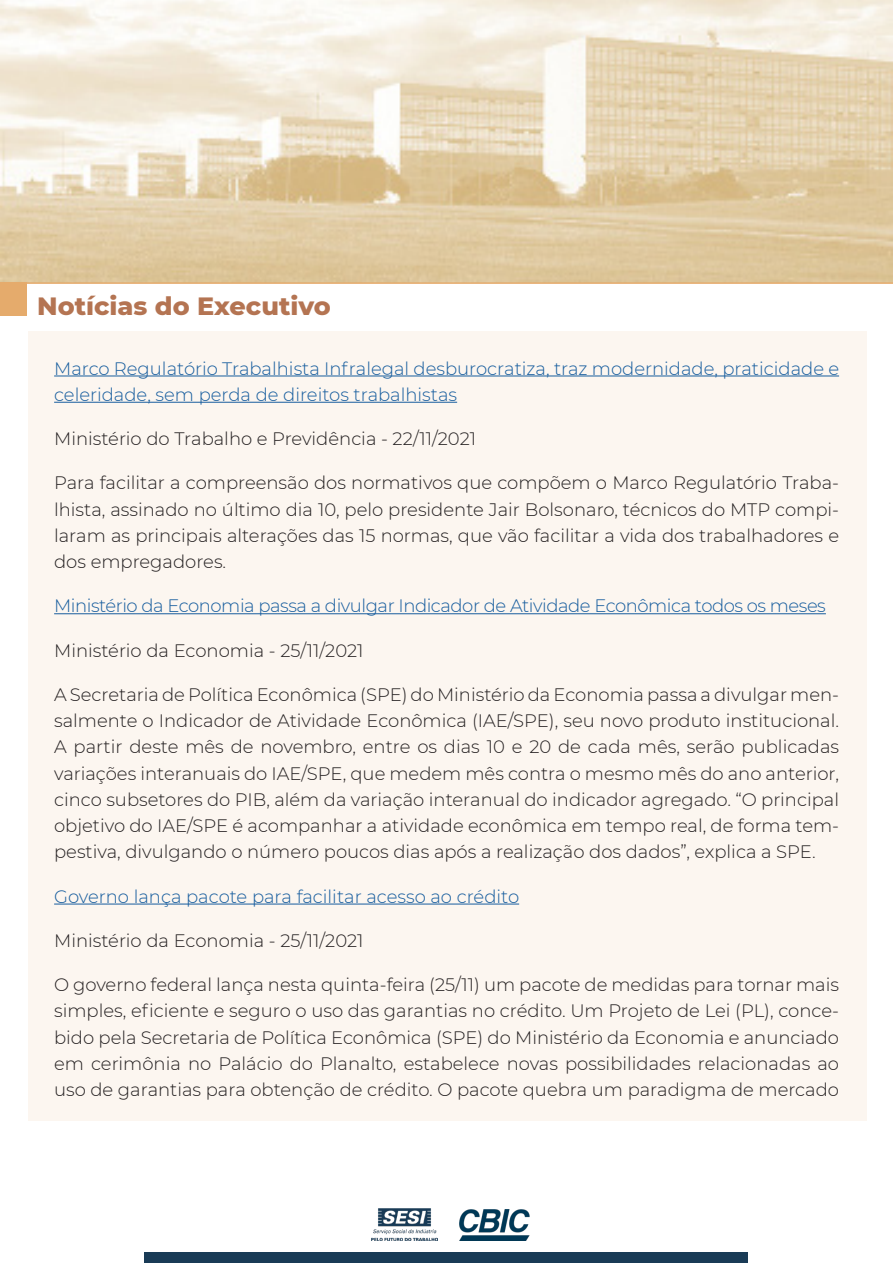
<style>
.page{position:relative;width:893px;height:1263px;background:#fff}
.page>*{position:absolute;margin:0;border:0;box-sizing:border-box;transform-origin:0 0}
.t1{font:800 25.5px "Montserrat";color:#b47452}
.t2{font:300 18px/26.2px "Montserrat";color:#231f20;text-align:justify}
.t3{font:300 18px/26.2px "Montserrat";color:#175d9e}
.t4{font:300 18px "Montserrat";letter-spacing:-.025em;color:#175d9e}
</style>
<div class="page">
<div style="left:29px;top:332px;width:838px;height:789px;background:#fcf6f0"></div>
<hr style="left:54px;top:375px;width:785px;height:1px;background:#175d9e">
<hr style="left:54px;top:402px;width:403px;height:1px;background:#175d9e">
<hr style="left:54px;top:613px;width:772px;height:1px;background:#175d9e">
<hr style="left:54px;top:903px;width:465px;height:1px;background:#175d9e">
<img style="left:0;top:0;width:893px;height:282px">
<div style="left:0;top:282px;width:27px;height:34px;background:#e5ab6c"></div>
<hr style="left:3px;top:282px;width:890px;height:2px;background:#e5ab6c">
<div style="left:145px;top:1253px;width:603px;height:10px;background:#193b56"></div>
<img style="left:371px;top:1209px;width:66px;height:31px">
<img style="left:459px;top:1209px;width:71px;height:31px">
<p class="t1" style="left:37px;top:287px;width:295px">Notícias do Executivo</p>
<p class="t3" style="left:54px;top:355px;width:786px">Marco Regulatório Trabalhista Infralegal desburocratiza, traz modernidade, praticidade e celeridade, sem perda de direitos trabalhistas</p>
<p class="t2" style="left:54px;top:425px;width:424px">Ministério do Trabalho e Previdência - 22/11/2021</p>
<p class="t2" style="left:54px;top:469px;width:786px">Para facilitar a compreensão dos normativos que compõem o Marco Regulatório Traba&shy;lhista, assinado no último dia 10, pelo presidente Jair Bolsonaro, técnicos do MTP compi&shy;laram as principais alterações das 15 normas, que vão facilitar a vida dos trabalhadores e dos empregadores.</p>
<p class="t4" style="left:54px;top:594px;width:773px">Ministério da Economia passa a divulgar Indicador de Atividade Econômica todos os meses</p>
<p class="t2" style="left:54px;top:637px;width:311px">Ministério da Economia - 25/11/2021</p>
<p class="t2" style="left:54px;top:681px;width:786px">A Secretaria de Política Econômica (SPE) do Ministério da Economia passa a divulgar men&shy;salmente o Indicador de Atividade Econômica (IAE/SPE), seu novo produto institucional.<br>A partir deste mês de novembro, entre os dias 10 e 20 de cada mês, serão publicadas variações interanuais do IAE/SPE, que medem mês contra o mesmo mês do ano anterior, cinco subsetores do PIB, além da variação interanual do indicador agregado. “O principal objetivo do IAE/SPE é acompanhar a atividade econômica em tempo real, de forma tem&shy;pestiva, divulgando o número poucos dias após a realização dos dados”, explica a SPE.</p>
<p class="t3" style="left:54px;top:883px;width:467px">Governo lança pacote para facilitar acesso ao crédito</p>
<p class="t2" style="left:54px;top:927px;width:311px">Ministério da Economia - 25/11/2021</p>
<p class="t2" style="left:54px;top:971px;width:786px">O governo federal lança nesta quinta-feira (25/11) um pacote de medidas para tornar mais simples, eficiente e seguro o uso das garantias no crédito. Um Projeto de Lei (PL), conce&shy;bido pela Secretaria de Política Econômica (SPE) do Ministério da Economia e anunciado em cerimônia no Palácio do Planalto, estabelece novas possibilidades relacionadas ao uso de garantias para obtenção de crédito. O pacote quebra um paradigma de mercado</p>
</div>
